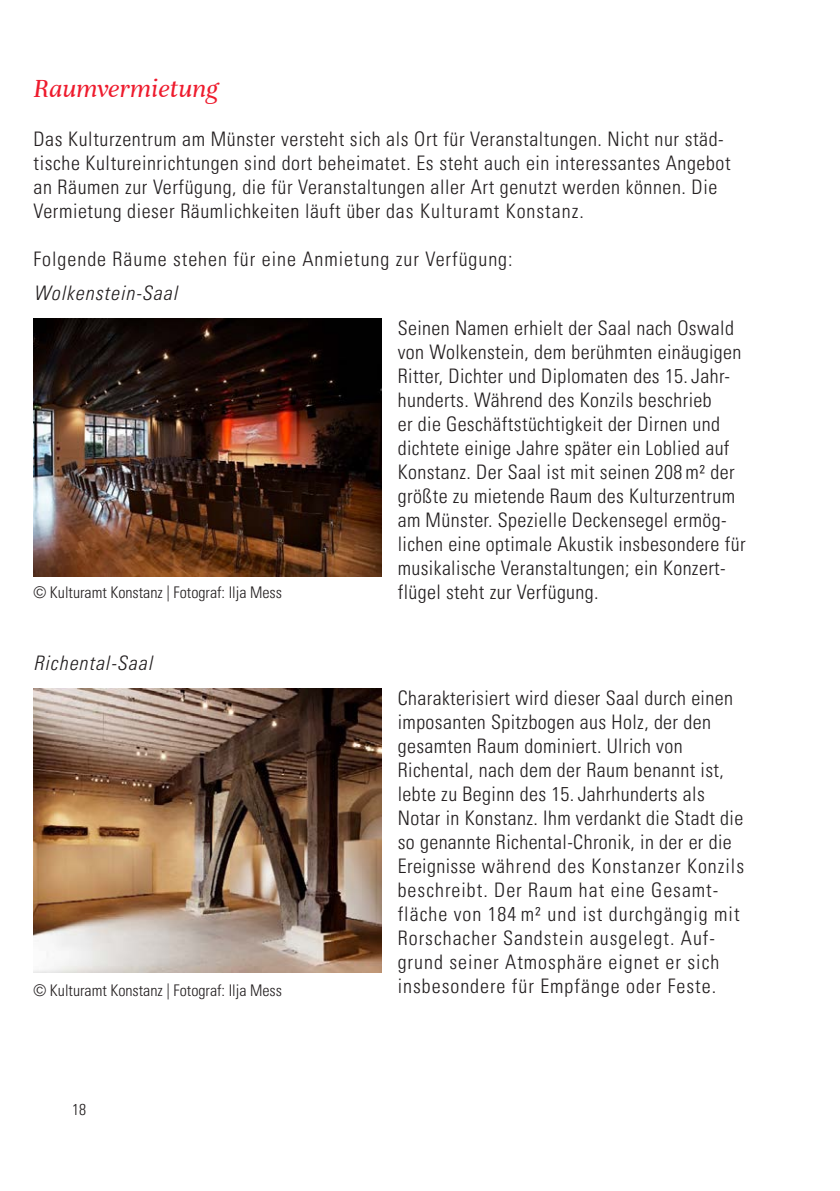
<style>
.page{position:relative;width:840px;height:1191px;background:#fff}
.page>*{position:absolute;margin:0;border:0;box-sizing:border-box;transform-origin:0 0}
.t1{font:italic 28px "Unna";color:#ee1b2d}
.t2{font:300 condensed 20px/24px "Univers LT Pro";letter-spacing:.02em;color:#231f20}
.t3{font:300 condensed 20px "Univers LT Pro";letter-spacing:.05em;color:#231f20}
.t4{font:italic 300 condensed 20px "Univers LT Pro";letter-spacing:.05em;color:#231f20}
.t5{font:300 condensed 16px "Univers LT Pro";color:#231f20}
.t6{font:300 condensed 15.8px "Univers LT Pro";color:#231f20}
</style>
<div class="page">
<img style="left:34px;top:319px;width:347px;height:257px">
<img style="left:34px;top:689px;width:347px;height:283px">
<h1 class="t1" style="left:33px;top:72px;width:186px">Raumvermietung</h1>
<p class="t2" style="left:33px;top:126px;width:698px">Das Kulturzentrum am Münster versteht sich als Ort für Veranstaltungen. Nicht nur städ&shy;tische Kultureinrichtungen sind dort beheimatet. Es steht auch ein interessantes Angebot an Räumen zur Verfügung, die für Veranstaltungen aller Art genutzt werden können. Die Vermietung dieser Räumlichkeiten läuft über das Kulturamt Konstanz.</p>
<p class="t3" style="left:33px;top:246px;width:480px">Folgende Räume stehen für eine Anmietung zur Verfügung:</p>
<p class="t4" style="left:34px;top:279px;width:145px">Wolkenstein-Saal</p>
<p class="t2" style="left:397px;top:315px;width:349px">Seinen Namen erhielt der Saal nach Oswald von Wolkenstein, dem berühmten einäugigen Ritter, Dichter und Diplomaten des 15. Jahr&shy;hunderts. Während des Konzils beschrieb<br>er die Geschäftstüchtigkeit der Dirnen und dichtete einige Jahre später ein Loblied auf Konstanz. Der Saal ist mit seinen 208m² der größte zu mietende Raum des Kulturzentrum am Münster. Spezielle Deckensegel ermög&shy;lichen eine optimale Akustik insbesondere für musikalische Veranstaltungen; ein Konzert-</p>
<p class="t5" style="left:34px;top:582px;width:250px">© Kulturamt Konstanz | Fotograf: Ilja Mess</p>
<p class="t2" style="left:397px;top:579px;width:202px">flügel steht zur Verfügung.</p>
<p class="t4" style="left:34px;top:649px;width:120px">Richental-Saal</p>
<p class="t2" style="left:397px;top:685px;width:348px">Charakterisiert wird dieser Saal durch einen imposanten Spitzbogen aus Holz, der den gesamten Raum dominiert. Ulrich von Richental, nach dem der Raum benannt ist, lebte zu Beginn des 15. Jahrhunderts als Notar in Konstanz. Ihm verdankt die Stadt die so genannte Richental-Chronik, in der er die Ereignisse während des Konstanzer Konzils beschreibt. Der Raum hat eine Gesamt&shy;fläche von 184 m² und ist durchgängig mit Rorschacher Sandstein ausgelegt. Auf&shy;grund seiner Atmosphäre eignet er sich</p>
<p class="t5" style="left:34px;top:979px;width:250px">© Kulturamt Konstanz | Fotograf: Ilja Mess</p>
<p class="t3" style="left:397px;top:972px;width:320px">insbesondere für Empfänge oder Feste.</p>
<p class="t6" style="left:72px;top:1098px;width:16px">18</p>
</div>
